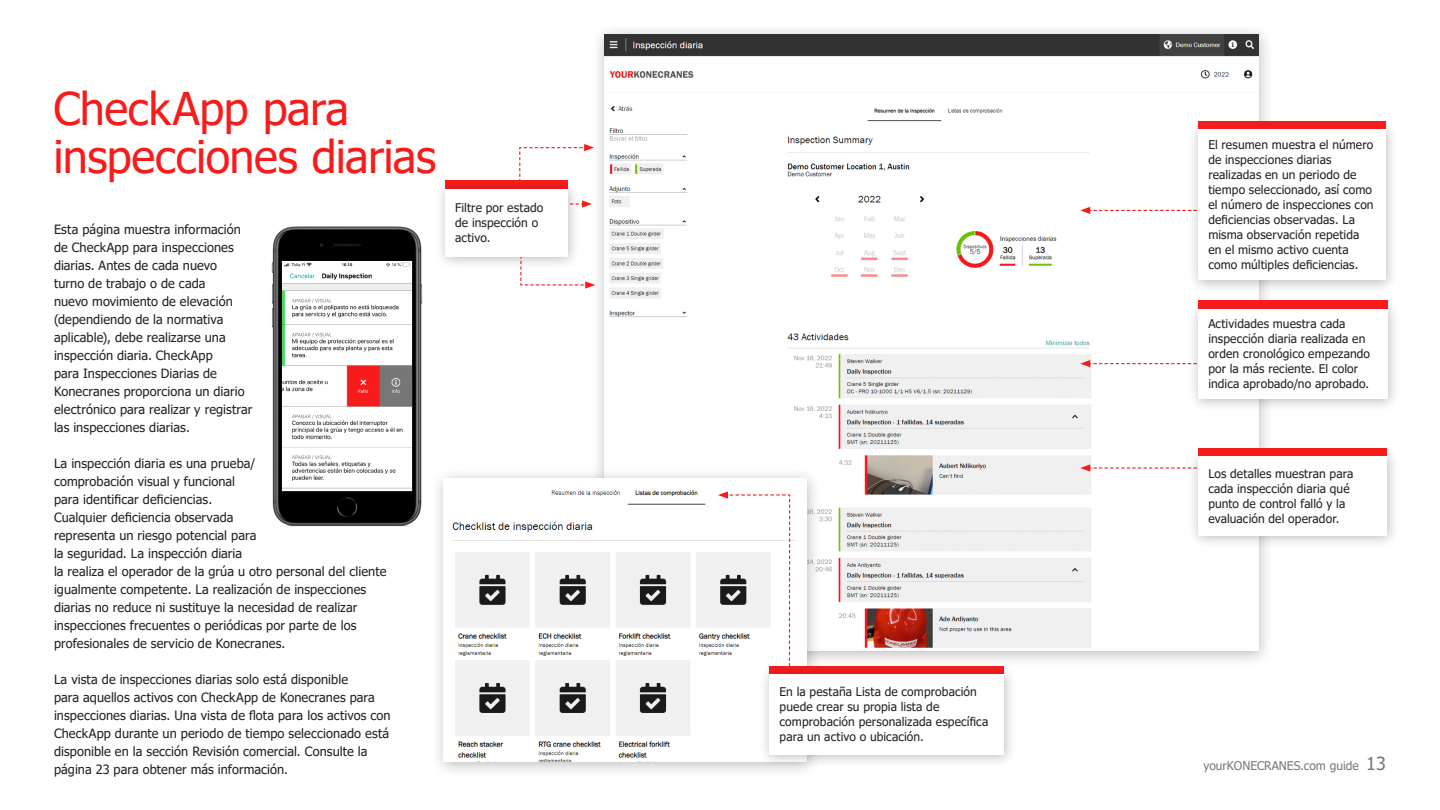
<style>
.page{position:relative;width:1440px;height:810px;background:#fff}
.page>*{position:absolute;margin:0;border:0;box-sizing:border-box;transform-origin:0 0}
.Headline_Inside{font:45px/48px "Tahoma";letter-spacing:-.01em;color:#f71c1c}
.Body_copy{font:12.75px/18px "Tahoma";letter-spacing:.005em;color:#231f20}
.Box_text{font:12px/15px "Tahoma";letter-spacing:.01em;color:#231f20}
.t1{font:12px "Tahoma";color:#75787b}
.s1{font-size:18px}
</style>
<div class="page">
<div style="left:591px;top:23px;width:682px;height:645px;background:#231f20;opacity:.3"></div>
<img style="left:604px;top:35px;width:654px;height:616px">
<svg style="left:1080px;top:207px;width:108px;height:7px"></svg>
<svg style="left:1080px;top:360px;width:108px;height:7px"></svg>
<svg style="left:1080px;top:464px;width:108px;height:8px"></svg>
<svg style="left:520px;top:239px;width:75px;height:50px"></svg>
<svg style="left:519px;top:144px;width:75px;height:82px"></svg>
<div style="left:435px;top:179px;width:145px;height:91px;background:#231f20;opacity:.3"></div>
<div style="left:445px;top:189px;width:122px;height:67px;background:#fff"></div>
<div style="left:1188px;top:118px;width:210px;height:175px;background:#231f20;opacity:.3"></div>
<div style="left:1198px;top:128px;width:187px;height:152px;background:#fff"></div>
<div style="left:1198px;top:121px;width:187px;height:8px;background:#f71c1c"></div>
<div style="left:1188px;top:298px;width:212px;height:114px;background:#231f20;opacity:.3"></div>
<div style="left:1198px;top:308px;width:189px;height:91px;background:#fff"></div>
<div style="left:1198px;top:300px;width:189px;height:9px;background:#f71c1c"></div>
<div style="left:1188px;top:445px;width:211px;height:104px;background:#231f20;opacity:.3"></div>
<div style="left:1198px;top:455px;width:188px;height:81px;background:#fff"></div>
<div style="left:1198px;top:448px;width:188px;height:7px;background:#f71c1c"></div>
<img style="left:271px;top:226px;width:152px;height:301px">
<div style="left:430px;top:467px;width:392px;height:311px;background:#231f20;opacity:.3"></div>
<img style="left:443px;top:479px;width:363px;height:282px">
<svg style="left:718px;top:491px;width:73px;height:209px"></svg>
<div style="left:759px;top:664px;width:257px;height:103px;background:#231f20;opacity:.3"></div>
<div style="left:769px;top:674px;width:234px;height:80px;background:#fff"></div>
<img style="left:282px;top:261px;width:129px;height:229px">
<p class="Headline_Inside" style="left:53px;top:87px;width:384px">CheckApp para inspecciones diarias</p>
<p class="Body_copy" style="left:54px;top:221px;width:200px">Esta página muestra información de CheckApp para inspecciones diarias. Antes de cada nuevo<br>turno de trabajo o de cada<br>nuevo movimiento de elevación (dependiendo de la normativa aplicable), debe realizarse una inspección diaria. CheckApp<br>para Inspecciones Diarias de<br>Konecranes proporciona un diario electrónico para realizar y registrar las inspecciones diarias.</p>
<p class="Body_copy" style="left:54px;top:455px;width:334px">La inspección diaria es una prueba/<br>comprobación visual y funcional<br>para identificar deficiencias.<br>Cualquier deficiencia observada<br>representa un riesgo potencial para<br>la seguridad. La inspección diaria<br>la realiza el operador de la grúa u otro personal del cliente igualmente competente. La realización de inspecciones diarias no reduce ni sustituye la necesidad de realizar inspecciones frecuentes o periódicas por parte de los profesionales de servicio de Konecranes.</p>
<p class="Body_copy" style="left:54px;top:671px;width:338px">La vista de inspecciones diarias solo está disponible<br>para aquellos activos con CheckApp de Konecranes para inspecciones diarias. Una vista de flota para los activos con CheckApp durante un periodo de tiempo seleccionado está disponible en la sección Revisión comercial. Consulte la página 23 para obtener más información.</p>
<p class="Box_text" style="left:455px;top:201px;width:90px">Filtre por estado de inspección o activo.</p>
<p class="Box_text" style="left:779px;top:685px;width:210px">En la pestaña Lista de comprobación puede crear su propia lista de comprobación personalizada específica para un activo o ubicación.</p>
<p class="Box_text" style="left:1208px;top:138px;width:167px">El resumen muestra el número de inspecciones diarias realizadas en un periodo de tiempo seleccionado, así como el número de inspecciones con deficiencias observadas. La misma observación repetida en el mismo activo cuenta como múltiples deficiencias.</p>
<p class="Box_text" style="left:1208px;top:317px;width:163px">Actividades muestra cada inspección diaria realizada en orden cronológico empezando por la más reciente. El color indica aprobado/no aprobado.</p>
<p class="Box_text" style="left:1208px;top:466px;width:147px">Los detalles muestran para cada inspección diaria qué punto de control falló y la evaluación del operador.</p>
<p class="t1" style="left:1203px;top:757px;width:184px">yourKONECRANES.com guide <span class="s1">13</span></p>
</div>
